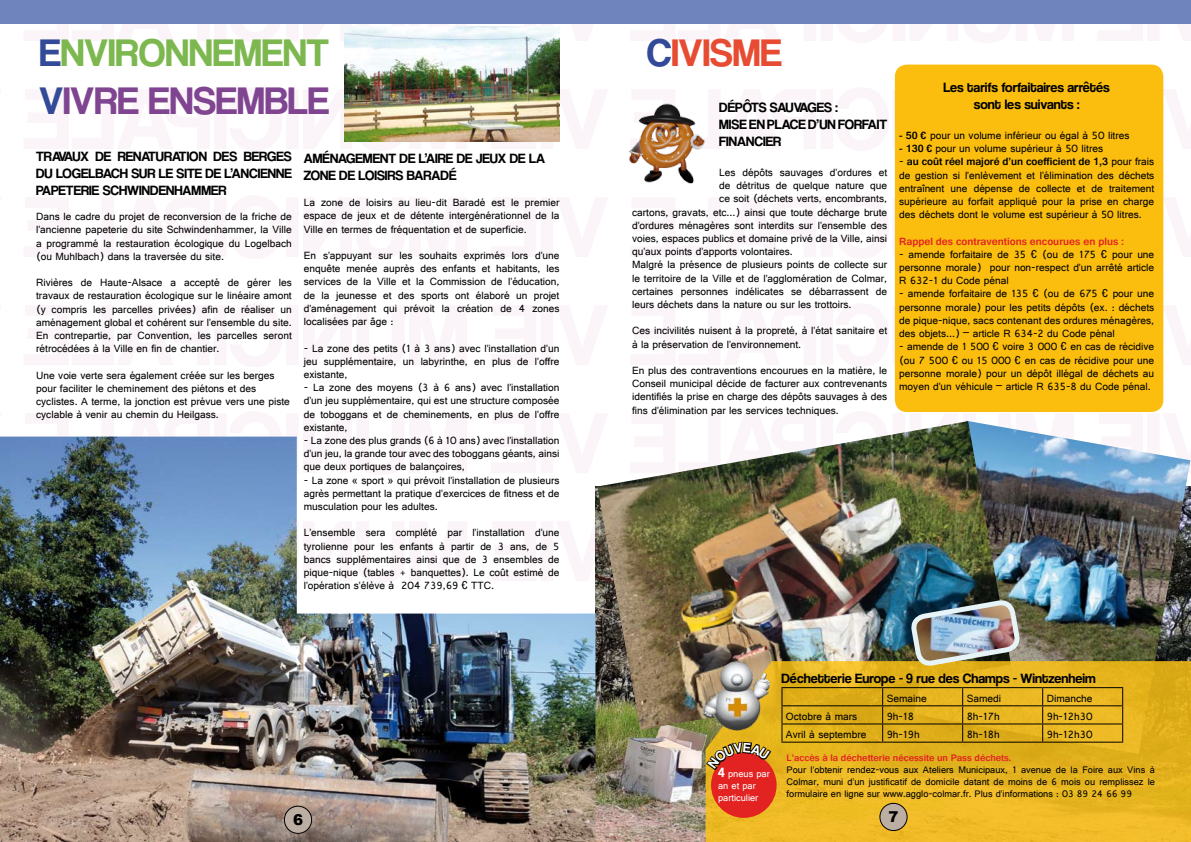
<style>
.page{position:relative;width:1191px;height:842px;background:#fff}
.page>*{position:absolute;margin:0;border:0;box-sizing:border-box;transform-origin:0 0}
.t1{font:40px/48px "Coolvetica Rg";color:#7cb84f}
.t2{font:40px "Coolvetica Rg";color:#e74c32}
.t3{font:14px/16.8px "Coolvetica Rg";color:#000}
.t4{font:11px/13.2px "Gautami";color:#000;text-align:justify}
.t5{font:700 11px "Gautami";color:#e32322}
.t6{font:10px/12px "Gautami";color:#000;text-align:justify}
.t7{font:700 10px "Gautami";color:#e32322}
.t8{font:10px/12px "Gautami";color:#fff}
.s1{color:#324a97}
.s2{color:#804591}
.s3{font-weight:700}
.s4{font-family:"Coolvetica Rg";font-size:14px}
</style>
<div class="page">
<svg style="left:630px;top:24px;width:561px;height:19px"></svg>
<svg style="left:24px;top:24px;width:569px;height:19px"></svg>
<svg style="left:632px;top:87px;width:559px;height:64px"></svg>
<svg style="left:24px;top:87px;width:583px;height:64px"></svg>
<svg style="left:630px;top:195px;width:561px;height:64px"></svg>
<svg style="left:24px;top:196px;width:583px;height:63px"></svg>
<svg style="left:630px;top:303px;width:561px;height:64px"></svg>
<svg style="left:24px;top:304px;width:583px;height:63px"></svg>
<svg style="left:632px;top:411px;width:559px;height:62px"></svg>
<svg style="left:24px;top:412px;width:583px;height:38px"></svg>
<img style="left:595px;top:487px;width:596px;height:355px">
<img style="left:914px;top:415px;width:276px;height:186px">
<div style="left:895px;top:65px;width:268px;height:347px;background:#fbbe0e;border-radius:12px"></div>
<img style="left:597px;top:421px;width:414px;height:309px">
<svg style="left:705px;top:799px;width:486px;height:43px;background:#efba27"></svg>
<img style="left:629px;top:100px;width:80px;height:84px">
<div style="left:711px;top:752px;width:65px;height:66px;background:#e32322;border-radius:50%"></div>
<img style="left:345px;top:26px;width:214px;height:116px">
<div style="left:0;top:0;width:1191px;height:24px;background:#6f83bc"></div>
<img style="left:0;top:437px;width:595px;height:405px">
<div style="left:284px;top:806px;width:27px;height:27px;background:#bdaea3;border-radius:50%"></div>
<div style="left:284px;top:806px;width:28px;height:28px;border:1px solid #000;border-radius:50%"></div>
<div style="left:880px;top:803px;width:27px;height:27px;background:#bdaea3;border-radius:50%"></div>
<div style="left:879px;top:803px;width:28px;height:28px;border:1px solid #000;border-radius:50%"></div>
<img style="left:630px;top:601px;width:561px;height:198px">
<h1 class="t1" style="left:39px;top:28px;width:291px"><span class="s1">E</span>NVIRONNEMENT<br><span class="s1">V</span><span class="s2">IVRE ENSEMBLE</span></h1>
<p class="t3" style="left:36px;top:148px;width:257px;text-align:justify">TRAVAUX DE RENATURATION DES BERGES DU LOGELBACH SUR LE SITE DE L’ANCIENNE PAPETERIE SCHWINDENHAMMER</p>
<p class="t4" style="left:36px;top:210px;width:257px">Dans le cadre du projet de reconversion de la friche de l’ancienne papeterie du site Schwindenhammer, la Ville a programmé la restauration écologique du Logelbach (ou Muhlbach) dans la traversée du site.</p>
<p class="t4" style="left:36px;top:276px;width:257px">Rivières de Haute-Alsace a accepté de gérer les travaux de restauration écologique sur le linéaire amont (y compris les parcelles privées) afin de réaliser un aménagement global et cohérent sur l’ensemble du site.<br>En contrepartie, par Convention, les parcelles seront rétrocédées à la Ville en fin de chantier.</p>
<p class="t4" style="left:36px;top:368px;width:255px;text-align:left">Une voie verte sera également créée sur les berges pour faciliter le cheminement des piétons et des cyclistes. A terme, la jonction est prévue vers une piste cyclable à venir au chemin du Heilgass.</p>
<p class="t3" style="left:304px;top:150px;width:243px">AMÉNAGEMENT DE L’AIRE DE JEUX DE LA<br>ZONE DE LOISIRS BARADÉ</p>
<p class="t4" style="left:304px;top:196px;width:257px">La zone de loisirs au lieu-dit Baradé est le premier espace de jeux et de détente intergénérationnel de la Ville en termes de fréquentation et de superficie.</p>
<p class="t4" style="left:304px;top:249px;width:257px">En s’appuyant sur les souhaits exprimés lors d’une enquête menée auprès des enfants et habitants, les services de la Ville et la Commission de l’éducation, de la jeunesse et des sports ont élaboré un projet d’aménagement qui prévoit la création de 4 zones localisées par âge :</p>
<p class="t4" style="left:304px;top:341px;width:257px">- La zone des petits (1 à 3 ans) avec l’installation d’un jeu supplémentaire, un labyrinthe, en plus de l’offre existante,</p>
<p class="t4" style="left:304px;top:381px;width:257px">- La zone des moyens (3 à 6 ans) avec l’installation d’un jeu supplémentaire, qui est une structure composée de toboggans et de cheminements, en plus de l’offre existante,</p>
<p class="t4" style="left:304px;top:433px;width:257px">- La zone des plus grands (6 à 10 ans) avec l’installation d’un jeu, la grande tour avec des toboggans géants, ainsi que deux portiques de balançoires,</p>
<p class="t4" style="left:304px;top:473px;width:257px">- La zone « sport » qui prévoit l’installation de plusieurs agrès permettant la pratique d’exercices de fitness et de musculation pour les adultes.</p>
<p class="t4" style="left:304px;top:526px;width:257px">L’ensemble sera complété par l’installation d’une tyrolienne pour les enfants à partir de 3 ans, de 5 bancs supplémentaires ainsi que de 3 ensembles de pique-nique (tables + banquettes). Le coût estimé de l’opération s’élève à 204 739,69 € TTC.</p>
<h1 class="t2" style="left:647px;top:29px;width:136px"><span class="s1">C</span>IVISME</h1>
<p class="t3" style="left:719px;top:99px;width:169px">DÉPÔTS SAUVAGES :<br>MISE EN PLACE D’UN FORFAIT<br>FINANCIER</p>
<p class="t4" style="left:719px;top:166px;width:169px">Les dépôts sauvages d’ordures et</p>
<p class="t4" style="left:719px;top:179px;width:169px">de détritus de quelque nature que</p>
<p class="t4" style="left:719px;top:192px;width:169px">ce soit (déchets verts, encombrants,</p>
<p class="t4" style="left:632px;top:205px;width:257px">cartons, gravats, etc...) ainsi que toute décharge brute</p>
<p class="t4" style="left:632px;top:218px;width:257px">d’ordures ménagères sont interdits sur l’ensemble des</p>
<p class="t4" style="left:632px;top:232px;width:257px">voies, espaces publics et domaine privé de la Ville, ainsi</p>
<p class="t4" style="left:632px;top:245px;width:162px">qu’aux points d’apports volontaires.</p>
<p class="t4" style="left:632px;top:258px;width:257px">Malgré la présence de plusieurs points de collecte sur</p>
<p class="t4" style="left:632px;top:271px;width:257px">le territoire de la Ville et de l’agglomération de Colmar,</p>
<p class="t4" style="left:632px;top:284px;width:257px">certaines personnes indélicates se débarrassent de</p>
<p class="t4" style="left:632px;top:298px;width:221px">leurs déchets dans la nature ou sur les trottoirs.</p>
<p class="t4" style="left:632px;top:324px;width:257px">Ces incivilités nuisent à la propreté, à l’état sanitaire et à la préservation de l’environnement.</p>
<p class="t4" style="left:632px;top:364px;width:257px">En plus des contraventions encourues en la matière, le Conseil municipal décide de facturer aux contrevenants identifiés la prise en charge des dépôts sauvages à des fins d’élimination par les services techniques.</p>
<p class="t3" style="left:943px;top:79px;width:168px;text-align:center">Les tarifs forfaitaires arrêtés sont les suivants :</p>
<p class="t4" style="left:899px;top:129px;width:232px"><span class="s3">- 50 €</span> pour un volume inférieur ou égal à 50 litres</p>
<p class="t4" style="left:899px;top:142px;width:205px"><span class="s3">- 130 €</span> pour un volume supérieur à 50 litres</p>
<p class="t4" style="left:899px;top:155px;width:257px">- <span class="s3">au coût réel majoré d’un coefficient de 1,3</span> pour frais de gestion si l’enlèvement et l’élimination des déchets entraînent une dépense de collecte et de traitement supérieure au forfait appliqué pour la prise en charge des déchets dont le volume est supérieur à 50 litres.</p>
<p class="t5" style="left:899px;top:234px;width:227px">Rappel des contraventions encourues en plus :</p>
<p class="t4" style="left:899px;top:247px;width:257px">- amende forfaitaire de 35 € (ou de 175 € pour une personne morale) pour non-respect d’un arrêté article R 632-1 du Code pénal</p>
<p class="t4" style="left:899px;top:287px;width:257px">- amende forfaitaire de 135 € (ou de 675 € pour une personne morale) pour les petits dépôts (ex. : déchets de pique-nique, sacs contenant des ordures ménagères, des objets...) – article R 634-2 du Code pénal</p>
<p class="t4" style="left:899px;top:340px;width:257px">- amende de 1 500 € voire 3 000 € en cas de récidive (ou 7 500 € ou 15 000 € en cas de récidive pour une personne morale) pour un dépôt illégal de déchets au moyen d’un véhicule – article R 635-8 du Code pénal.</p>
<p class="t8" style="left:718px;top:768px;width:53px"><span class="s4">4</span> pneus par an et par particulier</p>
<p class="t3" style="left:781px;top:670px;width:316px">Déchetterie Europe - 9 rue des Champs - Wintzenheim</p>
<p class="t4" style="left:886px;top:691px;width:42px">Semaine</p>
<p class="t4" style="left:966px;top:691px;width:36px">Samedi</p>
<p class="t4" style="left:1046px;top:691px;width:47px">Dimanche</p>
<p class="t4" style="left:786px;top:709px;width:73px">Octobre à mars</p>
<p class="t4" style="left:886px;top:709px;width:29px">9h-18</p>
<p class="t4" style="left:966px;top:709px;width:35px">8h-17h</p>
<p class="t4" style="left:1046px;top:709px;width:47px">9h-12h30</p>
<p class="t4" style="left:786px;top:728px;width:82px">Avril à septembre</p>
<p class="t4" style="left:886px;top:728px;width:35px">9h-19h</p>
<p class="t4" style="left:966px;top:728px;width:35px">8h-18h</p>
<p class="t4" style="left:1046px;top:728px;width:47px">9h-12h30</p>
<p class="t7" style="left:786px;top:751px;width:226px">L’accès à la déchetterie nécessite un Pass déchets.</p>
<p class="t6" style="left:786px;top:763px;width:370px">Pour l’obtenir rendez-vous aux Ateliers Municipaux, 1 avenue de la Foire aux Vins à Colmar, muni d’un justificatif de domicile datant de moins de 6 mois ou remplissez le formulaire en ligne sur www.agglo-colmar.fr. Plus d’informations : 03 89 24 66 99</p>
</div>
